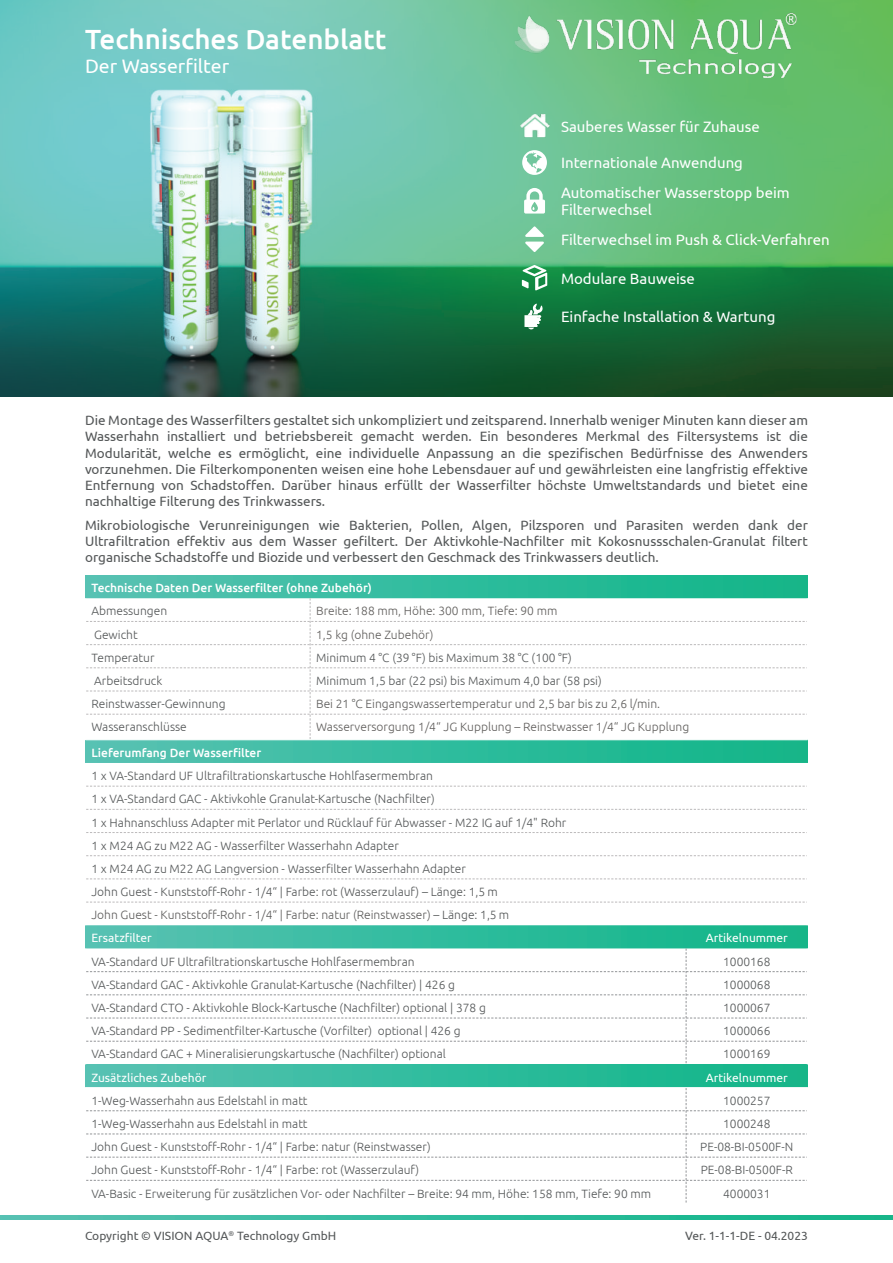
<style>
.page{position:relative;width:893px;height:1263px;background:#fff}
.page>*{position:absolute;margin:0;border:0;box-sizing:border-box;transform-origin:0 0}
.t1{font:500 27.75px "Ubuntu";color:#fff}
.t2{font:19.5px "Ubuntu";color:#fff}
.t3{font:15px/16.5px "Ubuntu";color:#fff}
.t4{font:13.5px/16.2px "Ubuntu";color:#545758;text-align:justify}
.t5{font:300 12px/23.2px "Ubuntu";color:#545758}
.t6{font:300 12px "Ubuntu";color:#605e5c}
.t7{font:500 12px "Ubuntu";color:#fff}
.t8{font:12px "Ubuntu";color:#545758}
.t9{font:300 12px "Ubuntu";color:#5e5d5c}
.t10{font:12px "Ubuntu";color:#fff}
.s1{color:#5e5d5c}
.s2{font-weight:400;color:#fff}
</style>
<div class="page">
<img style="left:0;top:0;width:893px;height:396px">
<svg style="left:0;top:1216px;width:893px;height:3px;background:#32bb9d"></svg>
<img style="left:512px;top:11px;width:286px;height:69px">
<svg style="left:522px;top:150px;width:25px;height:25px"></svg>
<svg style="left:524px;top:188px;width:21px;height:26px"></svg>
<svg style="left:525px;top:226px;width:19px;height:26px"></svg>
<svg style="left:522px;top:265px;width:25px;height:25px"></svg>
<svg style="left:524px;top:304px;width:19px;height:26px"></svg>
<img style="left:520px;top:112px;width:29px;height:29px">
<div style="left:85px;top:575px;width:722px;height:628px;background:linear-gradient(to right,#56c2b3,#0fb588)"></div>
<svg style="left:85px;top:740px;width:722px;height:208px"></svg>
<div style="left:85px;top:1064px;width:722px;height:23px;background:linear-gradient(to right,#56c2b3,#0fb588)"></div>
<hr style="left:85px;top:598px;width:1px;height:142px;background:#fff">
<hr style="left:85px;top:763px;width:1px;height:162px;background:#fff">
<hr style="left:85px;top:948px;width:1px;height:116px;background:#fff">
<hr style="left:85px;top:1087px;width:1px;height:117px;background:#fff">
<svg style="left:86px;top:598px;width:721px;height:141px"></svg>
<svg style="left:86px;top:786px;width:721px;height:1px"></svg>
<svg style="left:86px;top:809px;width:721px;height:1px"></svg>
<svg style="left:86px;top:832px;width:721px;height:1px"></svg>
<svg style="left:86px;top:855px;width:721px;height:1px"></svg>
<svg style="left:86px;top:878px;width:721px;height:1px"></svg>
<svg style="left:86px;top:902px;width:721px;height:1px"></svg>
<hr style="left:85px;top:739px;width:722px;height:1px;background:#fff">
<hr style="left:85px;top:1087px;width:722px;height:1px;background:#fff">
<svg style="left:86px;top:948px;width:721px;height:116px"></svg>
<svg style="left:86px;top:1088px;width:721px;height:115px"></svg>
<h1 class="t1" style="left:85px;top:28px;width:303px">Technisches Datenblatt</h1>
<h2 class="t2" style="left:85px;top:58px;width:146px">Der Wasserfilter</h2>
<p class="t3" style="left:561px;top:120px;width:200px">Sauberes Wasser für Zuhause</p>
<p class="t3" style="left:561px;top:156px;width:183px">Internationale Anwendung</p>
<p class="t3" style="left:561px;top:186px;width:230px">Automatischer Wasserstopp beim<br>Filterwechsel</p>
<p class="t3" style="left:561px;top:232px;width:270px">Filterwechsel im Push &amp; Click-Verfahren</p>
<p class="t3" style="left:561px;top:271px;width:135px">Modulare Bauweise</p>
<p class="t3" style="left:561px;top:309px;width:216px">Einfache Installation &amp; Wartung</p>
<p class="t4" style="left:85px;top:413px;width:724px">Die Montage des Wasserfilters gestaltet sich unkompliziert und zeitsparend. Innerhalb weniger Minuten kann dieser am Wasserhahn installiert und betriebsbereit gemacht werden. Ein besonderes Merkmal des Filtersystems ist die Modularität, welche es ermöglicht, eine individuelle Anpassung an die spezifischen Bedürfnisse des Anwenders vorzunehmen. Die Filterkomponenten weisen eine hohe Lebensdauer auf und gewährleisten eine langfristig effektive Entfernung von Schadstoffen. Darüber hinaus erfüllt der Wasserfilter höchste Umweltstandards und bietet eine nachhaltige Filterung des Trinkwassers.</p>
<p class="t4" style="left:85px;top:517px;width:724px">Mikrobiologische Verunreinigungen wie Bakterien, Pollen, Algen, Pilzsporen und Parasiten werden dank der Ultrafiltration effektiv aus dem Wasser gefiltert. Der Aktivkohle-Nachfilter mit Kokosnussschalen-Granulat filtert organische Schadstoffe und Biozide und verbessert den Geschmack des Trinkwassers deutlich.</p>
<p class="t7" style="left:91px;top:583px;width:282px">Technische Daten Der Wasserfilter (ohne Zubehör)</p>
<p class="t5" style="left:91px;top:600px;width:77px">Abmessungen</p>
<p class="t6" style="left:316px;top:606px;width:243px">Breite: 188 mm, Höhe: 300 mm, Tiefe: 90 mm</p>
<p class="t5" style="left:94px;top:623px;width:45px">Gewicht</p>
<p class="t6" style="left:316px;top:629px;width:119px">1,5 kg (ohne Zubehör)</p>
<p class="t5" style="left:91px;top:647px;width:65px">Temperatur</p>
<p class="t5" style="left:316px;top:647px;width:257px">Minimum 4 °C (39 °F) bis Maximum 38 °C (100 °F)</p>
<p class="t5" style="left:94px;top:670px;width:70px">Arbeitsdruck</p>
<p class="t5" style="left:316px;top:670px;width:287px">Minimum 1,5 bar (22 psi) bis Maximum 4,0 bar (58 psi)</p>
<p class="t5" style="left:91px;top:693px;width:136px">Reinstwasser-Gewinnung</p>
<p class="t9" style="left:316px;top:699px;width:346px">Bei 21 °C Eingangswassertemperatur und 2,5 bar bis zu 2,6 l/min.</p>
<p class="t5" style="left:91px;top:716px;width:97px">Wasseranschlüsse</p>
<p class="t6" style="left:316px;top:722px;width:375px">Wasserversorgung 1/4“ JG Kupplung – Reinstwasser 1/4“ JG Kupplung</p>
<p class="t7" style="left:91px;top:748px;width:171px">Lieferumfang Der Wasserfilter</p>
<p class="t5" style="left:91px;top:765px;width:476px">1 x VA-Standard UF Ultrafiltrationskartusche Hohlfasermembran<br>1 x VA-Standard GAC - Aktivkohle Granulat-Kartusche (Nachfilter)<br>1 x Hahnanschluss Adapter mit Perlator und Rücklauf für Abwasser - M22 IG auf 1/4" Rohr 1 x M24 AG zu M22 AG - Wasserfilter Wasserhahn Adapter<br>1 x M24 AG zu M22 AG Langversion - Wasserfilter Wasserhahn Adapter<br>John Guest - Kunststoff-Rohr - 1/4“ | Farbe: rot (Wasserzulauf) – Länge: 1,5 m<br><span class="s1">John Guest - Kunststoff-Rohr - 1/4“ | Farbe: natur (Reinstwasser)</span> – Länge: 1,5 m <span class="s2">Ersatzfilter</span></p>
<p class="t10" style="left:706px;top:933px;width:84px">Artikelnummer</p>
<p class="t5" style="left:91px;top:950px;width:325px">VA-Standard UF Ultrafiltrationskartusche Hohlfasermembran</p>
<p class="t5" style="left:723px;top:950px;width:49px">1000168</p>
<p class="t5" style="left:91px;top:974px;width:365px">VA-Standard GAC - Aktivkohle Granulat-Kartusche (Nachfilter) | 426 g</p>
<p class="t5" style="left:723px;top:974px;width:49px">1000068</p>
<p class="t5" style="left:91px;top:997px;width:396px">VA-Standard CTO - Aktivkohle Block-Kartusche (Nachfilter) optional | 378 g</p>
<p class="t5" style="left:723px;top:997px;width:49px">1000067</p>
<p class="t5" style="left:91px;top:1020px;width:371px">VA-Standard PP - Sedimentfilter-Kartusche (Vorfilter) optional | 426 g</p>
<p class="t5" style="left:723px;top:1020px;width:49px">1000066</p>
<p class="t5" style="left:91px;top:1043px;width:356px">VA-Standard GAC + Mineralisierungskartusche (Nachfilter) optional</p>
<p class="t5" style="left:723px;top:1043px;width:49px">1000169</p>
<p class="t10" style="left:91px;top:1072px;width:117px">Zusätzliches Zubehör</p>
<p class="t10" style="left:706px;top:1072px;width:84px">Artikelnummer</p>
<p class="t5" style="left:91px;top:1089px;width:218px">1-Weg-Wasserhahn aus Edelstahl in matt</p>
<p class="t5" style="left:723px;top:1089px;width:49px">1000257</p>
<p class="t5" style="left:91px;top:1113px;width:218px">1-Weg-Wasserhahn aus Edelstahl in matt</p>
<p class="t5" style="left:723px;top:1113px;width:49px">1000248</p>
<p class="t5" style="left:91px;top:1136px;width:341px">John Guest - Kunststoff-Rohr - 1/4“ | Farbe: natur (Reinstwasser)</p>
<p class="t5" style="left:700px;top:1136px;width:95px">PE-08-BI-0500F-N</p>
<p class="t5" style="left:91px;top:1159px;width:329px">John Guest - Kunststoff-Rohr - 1/4“ | Farbe: rot (Wasserzulauf)</p>
<p class="t5" style="left:701px;top:1159px;width:94px">PE-08-BI-0500F-R</p>
<p class="t5" style="left:91px;top:1182px;width:561px">VA-Basic - Erweiterung für zusätzlichen Vor- oder Nachfilter – Breite: 94 mm, Höhe: 158 mm, Tiefe: 90 mm</p>
<p class="t5" style="left:723px;top:1182px;width:49px">4000031</p>
<p class="t8" style="left:85px;top:1230px;width:253px">Copyright © VISION AQUA<sup>®</sup> Technology GmbH</p>
<p class="t8" style="left:685px;top:1230px;width:124px">Ver. 1-1-1-DE - 04.2023</p>
</div>
